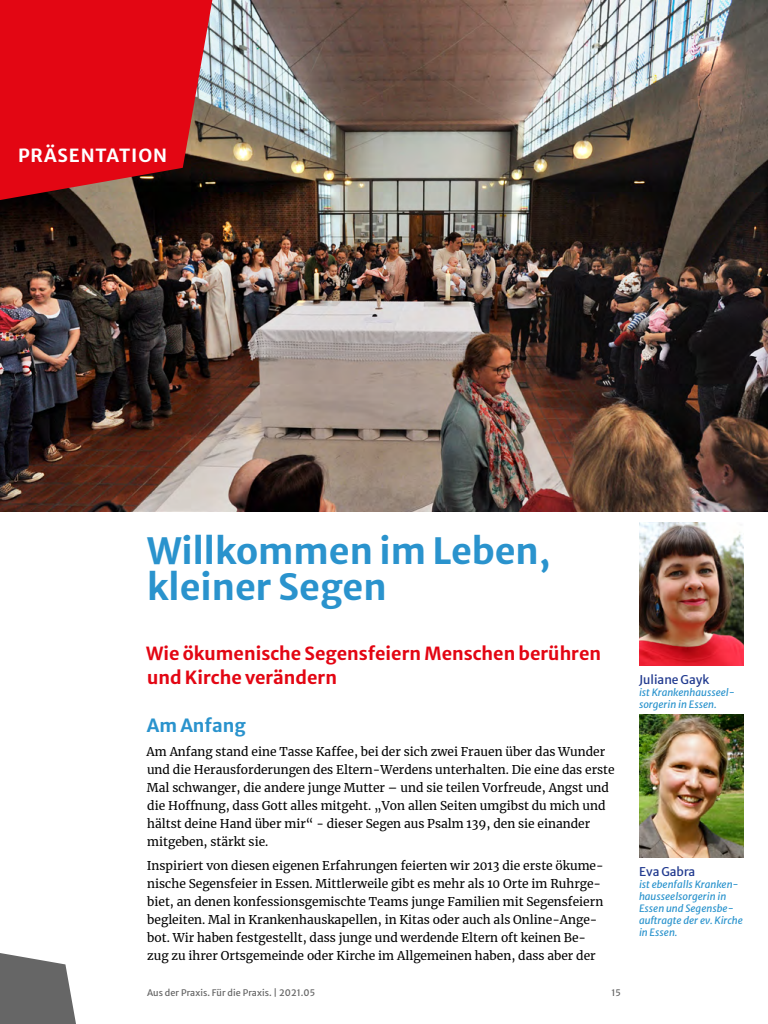
<style>
.page{position:relative;width:768px;height:1024px;background:#fff}
.page>*{position:absolute;margin:0;border:0;box-sizing:border-box;transform-origin:0 0}
.Head_1{font:700 36px/36px "Merriweather Sans";color:#2a93cd}
.Subhead{font:700 18px/24px "Merriweather Sans";color:#e30613}
.Rubrik{font:700 18px "Merriweather Sans";letter-spacing:.05em;color:#fff}
.Head_3{font:700 18px "Merriweather Sans";color:#2a93cd}
.t1{font:12px/18px "Merriweather";color:#000}
.Autorenname{font:12px "Merriweather Sans";color:#213a8f}
.Autorenbeschreibung{font:italic 10px/12px "Merriweather Sans";color:#2a93cd}
.t2{font:9px "Merriweather Sans";letter-spacing:.01em;color:#666}
</style>
<div class="page">
<img style="left:639px;top:714px;width:105px;height:144px">
<img style="left:0;top:0;width:768px;height:512px">
<img style="left:639px;top:522px;width:105px;height:144px">
<svg style="left:0;top:953px;width:76px;height:71px;background:#7c7c7c"></svg>
<svg style="left:0;top:0;width:212px;height:200px;background:#ce101a"></svg>
<p class="Rubrik" style="left:18px;top:140px;width:151px">PRÄSENTATION</p>
<p class="Head_1" style="left:147px;top:529px;width:405px">Willkommen im Leben, kleiner Segen</p>
<p class="Subhead" style="left:146px;top:639px;width:456px">Wie ökumenische Segensfeiern Menschen berühren und Kirche verändern</p>
<p class="Head_3" style="left:147px;top:709px;width:100px">Am Anfang</p>
<p class="t1" style="left:147px;top:742px;width:470px">Am Anfang stand eine Tasse Kaffee, bei der sich zwei Frauen über das Wunder und die Herausforderungen des Eltern-Werdens unterhalten. Die eine das erste Mal schwanger, die andere junge Mutter – und sie teilen Vorfreude, Angst und die Hoffnung, dass Gott alles mitgeht. „Von allen Seiten umgibst du mich und hältst deine Hand über mir“ - dieser Segen aus Psalm 139, den sie einander mitgeben, stärkt sie.</p>
<p class="t1" style="left:147px;top:856px;width:458px">Inspiriert von diesen eigenen Erfahrungen feierten wir 2013 die erste ökume&shy;nische Segensfeier in Essen. Mittlerweile gibt es mehr als 10 Orte im Ruhrge&shy;biet, an denen konfessionsgemischte Teams junge Familien mit Segensfeiern begleiten. Mal in Krankenhauskapellen, in Kitas oder auch als Online-Ange&shy;bot. Wir haben festgestellt, dass junge und werdende Eltern oft keinen Be&shy;zug zu ihrer Ortsgemeinde oder Kirche im Allgemeinen haben, dass aber der</p>
<p class="Autorenname" style="left:639px;top:861px;width:58px">Eva Gabra</p>
<p class="Autorenname" style="left:639px;top:669px;width:72px">Juliane Gayk</p>
<p class="Autorenbeschreibung" style="left:639px;top:685px;width:97px">ist Krankenhausseel&shy;sorgerin in Essen.</p>
<p class="Autorenbeschreibung" style="left:639px;top:877px;width:106px">ist ebenfalls Kranken&shy;hausseelsorgerin in<br>Essen und Segensbe&shy;auftragte der ev. Kirche in Essen.</p>
<p class="t2" style="left:147px;top:985px;width:170px">Aus der Praxis. Für die Praxis. | 2021.05</p>
<p class="t2" style="left:612px;top:985px;width:11px">15</p>
</div>
